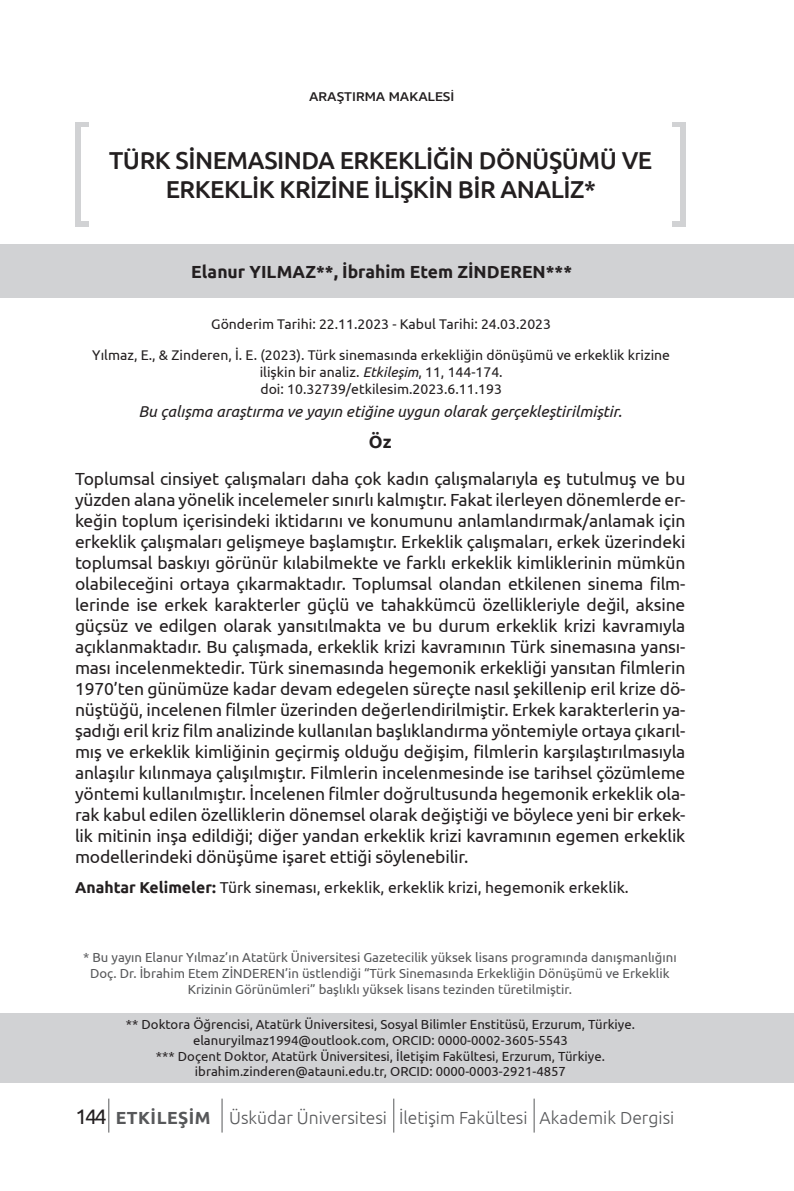
<style>
.page{position:relative;width:794px;height:1191px;background:#fff}
.page>*{position:absolute;margin:0;border:0;box-sizing:border-box;transform-origin:0 0}
.t1{font:500 24.5px/29.4px "Ubuntu";letter-spacing:-.02em;color:#231f20;text-align:center}
.ana_metin{font:17.5px/21px "Ubuntu";letter-spacing:-.01em;color:#231f20;text-align:justify}
.t2{font:300 17.5px "Ubuntu";color:#57585a}
.ana_metin-2{font:700 17.5px "Ubuntu";color:#231f20}
.ana_metin-3{font:15.75px "Ubuntu";color:#231f20}
.ana_metin-4{font:italic 15.75px "Ubuntu";color:#231f20}
.t3{font:14px/16.8px "Ubuntu";color:#231f20;text-align:center}
.t4{font:14px "Concord";color:#231f20}
.t5{font:13.12px "Ubuntu";color:#231f20}
.dipnot{font:13.12px/15.8px "Ubuntu";color:#57585a;text-align:center}
.s1{font-style:italic}
.s2{font-weight:700}
.s3{font-weight:400;font-size:21px;color:#231f20}
</style>
<div class="page">
<hr style="left:108px;top:1098px;width:1px;height:34px;background:#57585a">
<hr style="left:222px;top:1098px;width:1px;height:34px;background:#57585a">
<hr style="left:393px;top:1098px;width:1px;height:34px;background:#57585a">
<hr style="left:533px;top:1098px;width:1px;height:34px;background:#57585a">
<div style="left:0;top:1013px;width:794px;height:69px;background:#d1d2d4"></div>
<div style="left:0;top:244px;width:794px;height:54px;background:#d1d2d4"></div>
<div style="left:75px;top:122px;width:610px;height:105px;background:#d1d2d4"></div>
<div style="left:89px;top:116px;width:582px;height:116px;background:#fff"></div>
<div style="left:81px;top:128px;width:598px;height:93px;background:#fff"></div>
<p class="t4" style="left:309px;top:88px;width:147px">ARAŞTIRMA MAKALESI</p>
<p class="t1" style="left:109px;top:144px;width:544px">TÜRK SINEMASINDA ERKEKLIĞIN DÖNÜŞÜMÜ VE<br>ERKEKLIK KRIZINE ILIŞKIN BIR ANALIZ*</p>
<p class="ana_metin-2" style="left:191px;top:261px;width:382px">Elanur YILMAZ**, İbrahim Etem ZİNDEREN***</p>
<p class="t3" style="left:211px;top:315px;width:341px">Gönderim Tarihi: 22.11.2023 - Kabul Tarihi: 24.03.2023</p>
<p class="t3" style="left:92px;top:346px;width:579px">Yılmaz, E., &amp; Zinderen, İ. E. (2023). Türk sinemasında erkekliğin dönüşümü ve erkeklik krizine ilişkin bir analiz. <span class="s1">Etkileşim</span>, 11, 144-174.</p>
<p class="t3" style="left:260px;top:380px;width:243px">doi: 10.32739/etkilesim.2023.6.11.193</p>
<p class="ana_metin-4" style="left:139px;top:402px;width:485px">Bu çalışma araştırma ve yayın etiğine uygun olarak gerçekleştirilmiştir.</p>
<p class="ana_metin-2" style="left:369px;top:431px;width:24px">Öz</p>
<p class="ana_metin" style="left:75px;top:468px;width:612px">Toplumsal cinsiyet çalışmaları daha çok kadın çalışmalarıyla eş tutulmuş ve bu yüzden alana yönelik incelemeler sınırlı kalmıştır. Fakat ilerleyen dönemlerde er&shy;keğin toplum içerisindeki iktidarını ve konumunu anlamlandırmak/anlamak için erkeklik çalışmaları gelişmeye başlamıştır. Erkeklik çalışmaları, erkek üzerindeki toplumsal baskıyı görünür kılabilmekte ve farklı erkeklik kimliklerinin mümkün olabileceğini ortaya çıkarmaktadır. Toplumsal olandan etkilenen sinema film&shy;lerinde ise erkek karakterler güçlü ve tahakkümcü özellikleriyle değil, aksine güçsüz ve edilgen olarak yansıtılmakta ve bu durum erkeklik krizi kavramıyla açıklanmaktadır. Bu çalışmada, erkeklik krizi kavramının Türk sinemasına yansı&shy;ması incelenmektedir. Türk sinemasında hegemonik erkekliği yansıtan filmlerin 1970’ten günümüze kadar devam edegelen süreçte nasıl şekillenip eril krize dö&shy;nüştüğü, incelenen filmler üzerinden değerlendirilmiştir. Erkek karakterlerin ya&shy;şadığı eril kriz film analizinde kullanılan başlıklandırma yöntemiyle ortaya çıkarıl&shy;mış ve erkeklik kimliğinin geçirmiş olduğu değişim, filmlerin karşılaştırılmasıyla anlaşılır kılınmaya çalışılmıştır. Filmlerin incelenmesinde ise tarihsel çözümleme yöntemi kullanılmıştır. İncelenen filmler doğrultusunda hegemonik erkeklik ola&shy;rak kabul edilen özelliklerin dönemsel olarak değiştiği ve böylece yeni bir erkek&shy;lik mitinin inşa edildiği; diğer yandan erkeklik krizi kavramının egemen erkeklik modellerindeki dönüşüme işaret ettiği söylenebilir.</p>
<p class="ana_metin-3" style="left:75px;top:877px;width:555px"><span class="s2">Anahtar Kelimeler:</span> Türk sineması, erkeklik, erkeklik krizi, hegemonik erkeklik.</p>
<p class="dipnot" style="left:83px;top:949px;width:595px">* Bu yayın Elanur Yılmaz’ın Atatürk Üniversitesi Gazetecilik yüksek lisans programında danışmanlığını<br>Doç. Dr. İbrahim Etem ZİNDEREN’in üstlendiği “Türk Sinemasında Erkekliğin Dönüşümü ve Erkeklik<br>Krizinin Görünümleri” başlıklı yüksek lisans tezinden türetilmiştir.</p>
<p class="t5" style="left:126px;top:1016px;width:510px">** Doktora Öğrencisi, Atatürk Üniversitesi, Sosyal Bilimler Enstitüsü, Erzurum, Türkiye.</p>
<p class="t5" style="left:193px;top:1032px;width:376px">elanuryilmaz1994@outlook.com, ORCID: 0000-0002-3605-5543</p>
<p class="t5" style="left:156px;top:1048px;width:450px">*** Doçent Doktor, Atatürk Üniversitesi, İletişim Fakültesi, Erzurum, Türkiye.</p>
<p class="t5" style="left:195px;top:1063px;width:372px">ibrahim.zinderen@atauni.edu.tr, ORCID: 0000-0003-2921-4857</p>
<p class="t2" style="left:75px;top:1107px;width:600px"><span class="s3">144</span> <span class="s2">ETKİLEŞİM</span> Üsküdar Üniversitesi İletişim Fakültesi Akademik Dergisi</p>
</div>
